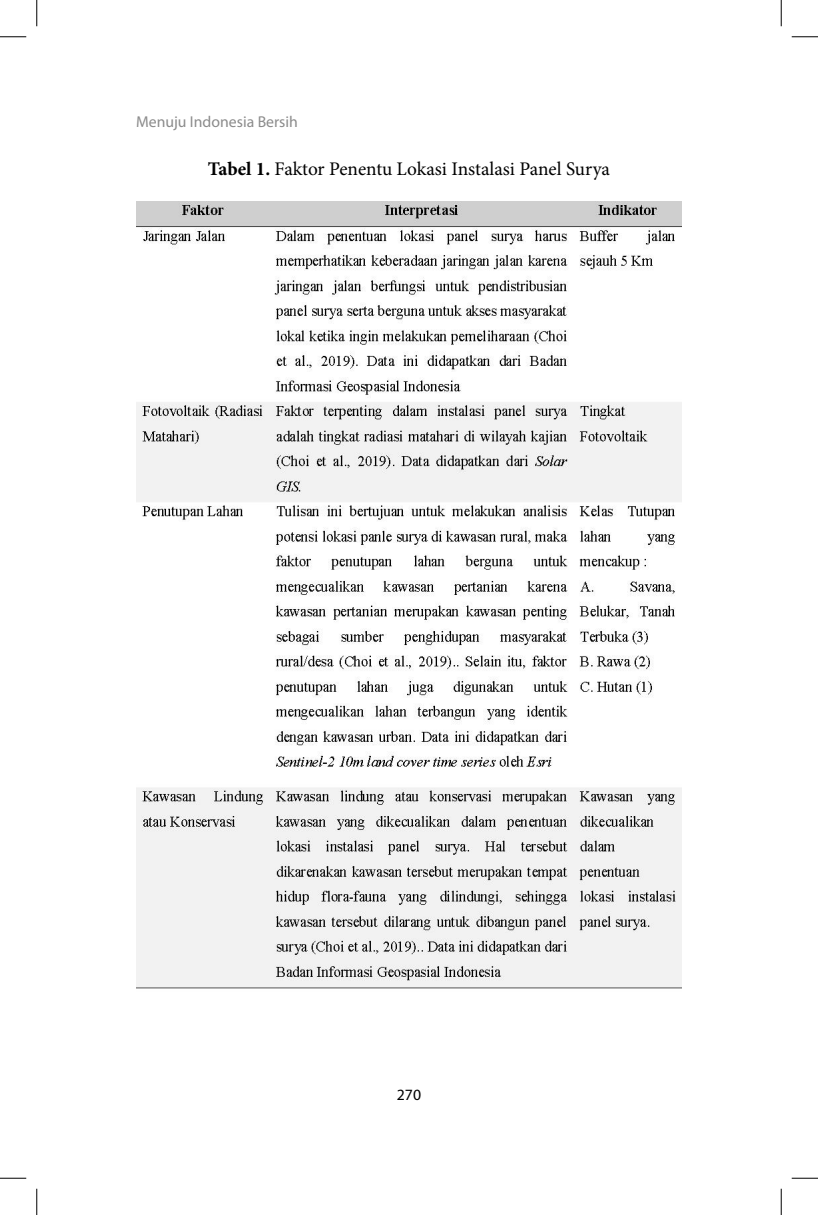
<style>
.page{position:relative;width:818px;height:1215px;background:#fff}
.page>*{position:absolute;margin:0;border:0;box-sizing:border-box;transform-origin:0 0}
.t1{font:19.25px "Minion Pro";letter-spacing:-.005em;color:#000}
.t2{font:15.75px "Myriad Pro";color:#8b8b8b}
.t3{font:15.75px "Myriad Pro";color:#000}
.s1{font-weight:700}
</style>
<div class="page">
<img style="left:136px;top:201px;width:546px;height:788px">
<svg style="left:0;top:36px;width:26px;height:1px"></svg>
<svg style="left:791px;top:36px;width:27px;height:1px"></svg>
<svg style="left:0;top:1177px;width:26px;height:1px"></svg>
<svg style="left:791px;top:1177px;width:27px;height:1px"></svg>
<svg style="left:36px;top:0;width:1px;height:26px"></svg>
<svg style="left:36px;top:1188px;width:1px;height:26px"></svg>
<svg style="left:781px;top:0;width:1px;height:26px"></svg>
<svg style="left:781px;top:1188px;width:1px;height:26px"></svg>
<p class="t2" style="left:136px;top:112px;width:163px">Menuju Indonesia Bersih</p>
<p class="t1" style="left:208px;top:156px;width:403px"><span class="s1">Tabel 1.</span> Faktor Penentu Lokasi Instalasi Panel Surya</p>
<p class="t3" style="left:397px;top:1084px;width:26px">270</p>
</div>
